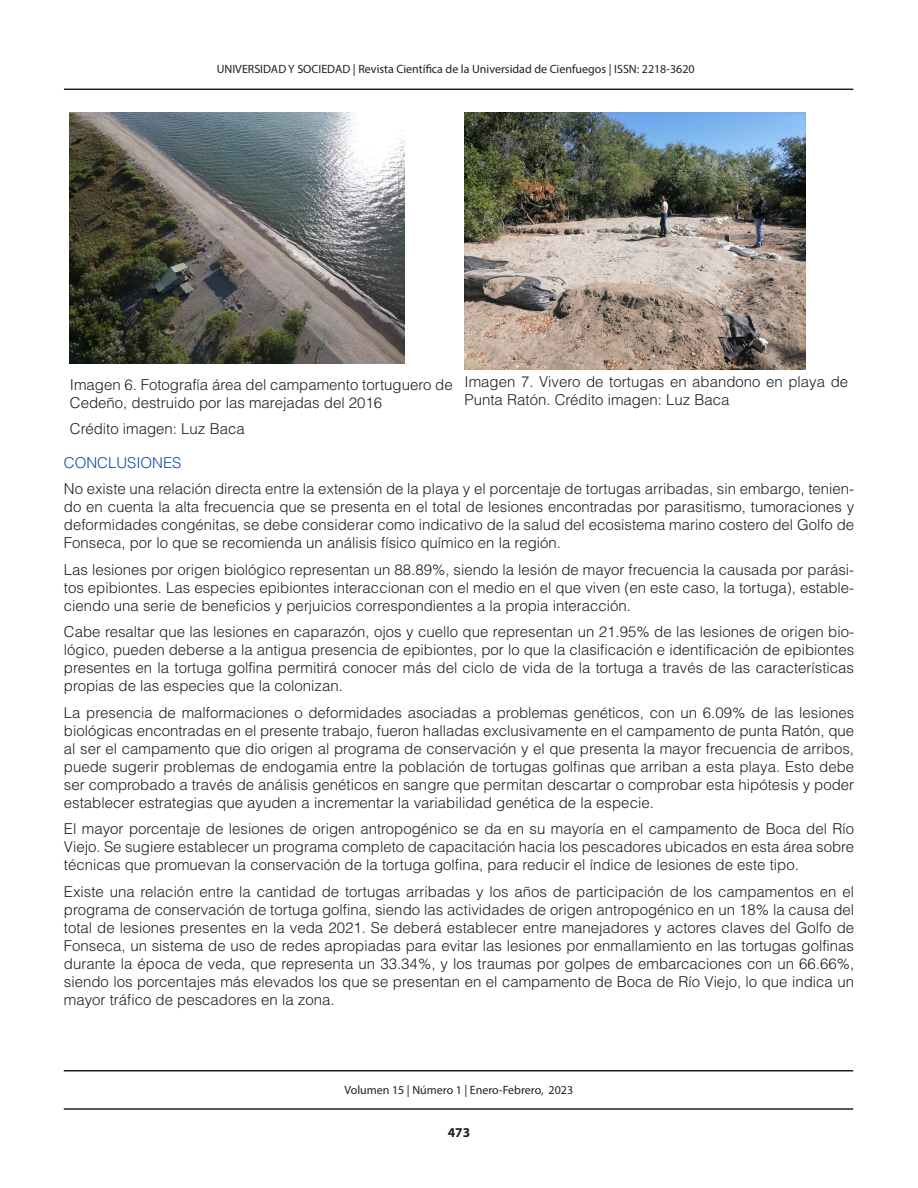
<style>
.page{position:relative;width:918px;height:1188px;background:#fff}
.page>*{position:absolute;margin:0;border:0;box-sizing:border-box;transform-origin:0 0}
.TEXTO{font:300 15px/18px "Helvetica LT Std";color:#231f20;text-align:justify}
.TITULOS_AZUL{font:300 15px "Helvetica LT Std";color:#0d4da1}
.t1{font:700 13.5px "Myriad Pro";color:#231f20}
.t2{font:12px "Myriad Pro";color:#231f20}
</style>
<div class="page">
<hr style="left:64px;top:89px;width:789px;height:1px;background:#231f20">
<hr style="left:64px;top:1108px;width:789px;height:2px;background:#231f20">
<hr style="left:64px;top:1070px;width:789px;height:1px;background:#231f20">
<img style="left:70px;top:112px;width:334px;height:251px">
<img style="left:465px;top:112px;width:340px;height:257px">
<p class="t2" style="left:217px;top:61px;width:479px">UNIVERSIDAD Y SOCIEDAD | Revista Científica de la Universidad de Cienfuegos | ISSN: 2218-3620</p>
<p class="TEXTO" style="left:70px;top:375px;width:384px">Imagen 6. Fotografía área del campamento tortuguero de<br>Cedeño, destruido por las marejadas del 2016</p>
<p class="TEXTO" style="left:70px;top:420px;width:176px">Crédito imagen: Luz Baca</p>
<p class="TEXTO" style="left:465px;top:373px;width:385px">Imagen 7. Vivero de tortugas en abandono en playa de<br>Punta Ratón. Crédito imagen: Luz Baca</p>
<p class="TITULOS_AZUL" style="left:64px;top:453px;width:119px">CONCLUSIONES</p>
<p class="TEXTO" style="left:64px;top:480px;width:792px">No existe una relación directa entre la extensión de la playa y el porcentaje de tortugas arribadas, sin embargo, tenien&shy;do en cuenta la alta frecuencia que se presenta en el total de lesiones encontradas por parasitismo, tumoraciones y deformidades congénitas, se debe considerar como indicativo de la salud del ecosistema marino costero del Golfo de Fonseca, por lo que se recomienda un análisis físico químico en la región.</p>
<p class="TEXTO" style="left:64px;top:560px;width:792px">Las lesiones por origen biológico representan un 88.89%, siendo la lesión de mayor frecuencia la causada por parási&shy;tos epibiontes. Las especies epibiontes interaccionan con el medio en el que viven (en este caso, la tortuga), estable&shy;ciendo una serie de beneficios y perjuicios correspondientes a la propia interacción.</p>
<p class="TEXTO" style="left:64px;top:623px;width:792px">Cabe resaltar que las lesiones en caparazón, ojos y cuello que representan un 21.95% de las lesiones de origen bio&shy;lógico, pueden deberse a la antigua presencia de epibiontes, por lo que la clasificación e identificación de epibiontes presentes en la tortuga golfina permitirá conocer más del ciclo de vida de la tortuga a través de las características propias de las especies que la colonizan.</p>
<p class="TEXTO" style="left:64px;top:703px;width:792px">La presencia de malformaciones o deformidades asociadas a problemas genéticos, con un 6.09% de las lesiones biológicas encontradas en el presente trabajo, fueron halladas exclusivamente en el campamento de punta Ratón, que al ser el campamento que dio origen al programa de conservación y el que presenta la mayor frecuencia de arribos, puede sugerir problemas de endogamia entre la población de tortugas golfinas que arriban a esta playa. Esto debe ser comprobado a través de análisis genéticos en sangre que permitan descartar o comprobar esta hipótesis y poder establecer estrategias que ayuden a incrementar la variabilidad genética de la especie.</p>
<p class="TEXTO" style="left:64px;top:820px;width:792px">El mayor porcentaje de lesiones de origen antropogénico se da en su mayoría en el campamento de Boca del Río Viejo. Se sugiere establecer un programa completo de capacitación hacia los pescadores ubicados en esta área sobre técnicas que promuevan la conservación de la tortuga golfina, para reducir el índice de lesiones de este tipo.</p>
<p class="TEXTO" style="left:64px;top:882px;width:792px">Existe una relación entre la cantidad de tortugas arribadas y los años de participación de los campamentos en el programa de conservación de tortuga golfina, siendo las actividades de origen antropogénico en un 18% la causa del total de lesiones presentes en la veda 2021. Se deberá establecer entre manejadores y actores claves del Golfo de Fonseca, un sistema de uso de redes apropiadas para evitar las lesiones por enmallamiento en las tortugas golfinas durante la época de veda, que representa un 33.34%, y los traumas por golpes de embarcaciones con un 66.66%, siendo los porcentajes más elevados los que se presentan en el campamento de Boca de Río Viejo, lo que indica un mayor tráfico de pescadores en la zona.</p>
<p class="t2" style="left:345px;top:1083px;width:230px">Volumen 15 | Número 1 | Enero-Febrero, 2023</p>
<p class="t1" style="left:448px;top:1124px;width:24px">473</p>
</div>
